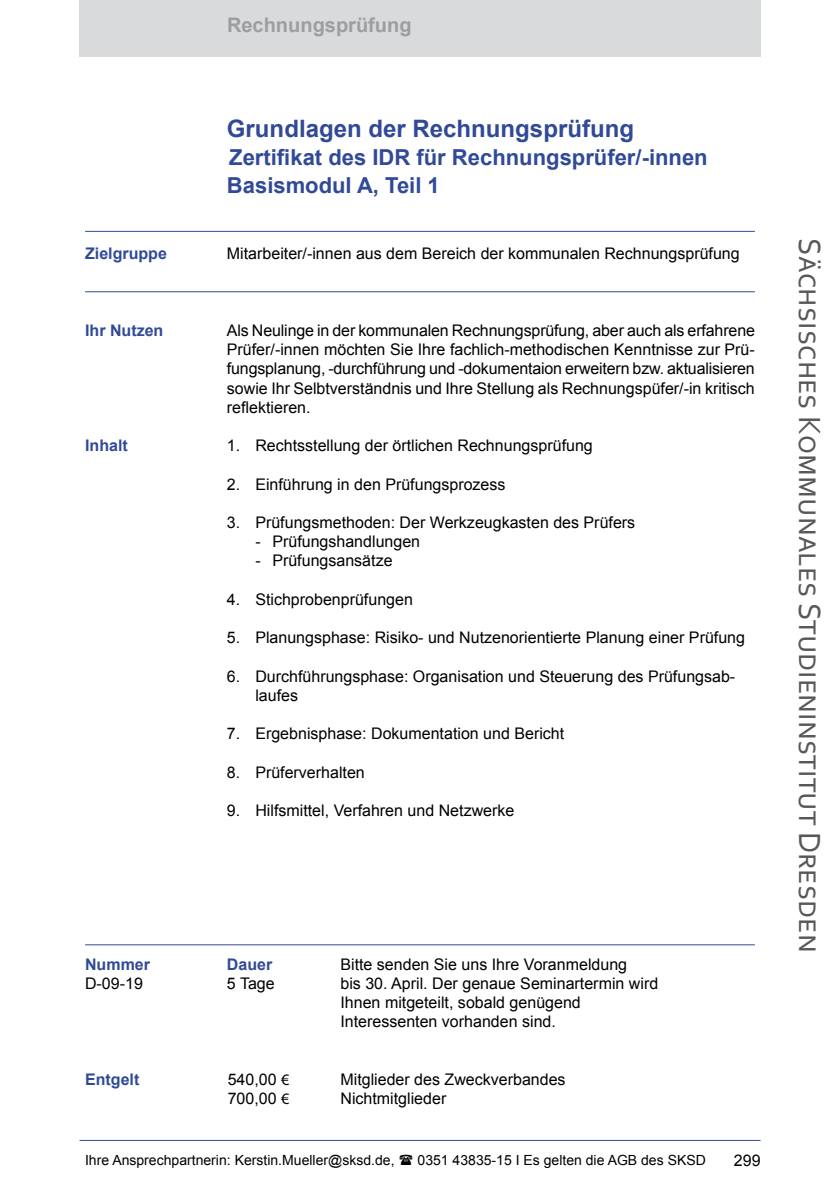
<style>
.page{position:relative;width:840px;height:1191px;background:#fff}
.page>*{position:absolute;margin:0;border:0;box-sizing:border-box;transform-origin:0 0}
.t1{font:32px "Corbel";color:#58585a}
.t2{font:700 24px "Arial";color:#314a97}
.t3{font:700 22px/28px "Arial";color:#314a97}
.t4{font:700 20px "Arial";color:#9c9e9f}
.t5{font:16px/19.2px "Arial";color:#000}
.t6{font:700 16px "Arial";color:#314a97}
.t7{font:14px "Arial";color:#000}
.s1{font-family:"Myriad Pro"}
</style>
<div class="page">
<hr style="left:79px;top:1140px;width:681px;height:1px;background:#314a97">
<div style="left:79px;top:0;width:681px;height:57px;background:#d9dadb"></div>
<hr style="left:85px;top:231px;width:669px;height:1px;background:#314a97">
<hr style="left:85px;top:291px;width:669px;height:1px;background:#314a97">
<hr style="left:85px;top:944px;width:669px;height:1px;background:#314a97">
<p class="t4" style="left:227px;top:11px;width:186px">Rechnungsprüfung</p>
<h2 class="t2" style="left:227px;top:112px;width:408px">Grundlagen der Rechnungsprüfung</h2>
<h3 class="t3" style="left:227px;top:144px;width:482px">Zertifikat des IDR für Rechnungsprüfer/-innen<br>Basismodul A, Teil 1</h3>
<p class="t6" style="left:85px;top:243px;width:83px">Zielgruppe</p>
<p class="t5" style="left:227px;top:244px;width:514px">Mitarbeiter/-innen aus dem Bereich der kommunalen Rechnungsprüfung</p>
<p class="t6" style="left:85px;top:319px;width:80px">Ihr Nutzen</p>
<p class="t5" style="left:227px;top:321px;width:529px;text-align:justify">Als Neulinge in der kommunalen Rechnungsprüfung, aber auch als erfahrene Prüfer/-innen möchten Sie Ihre fachlich-methodischen Kenntnisse zur Prü&shy;fungsplanung, -durchführung und -dokumentaion erweitern bzw. aktualisieren sowie Ihr Selbtverständnis und Ihre Stellung als Rechnungspüfer/-in kritisch reflektieren.</p>
<p class="t6" style="left:85px;top:435px;width:44px">Inhalt</p>
<p class="t5" style="left:227px;top:436px;width:367px">1. Rechtsstellung der örtlichen Rechnungsprüfung</p>
<p class="t5" style="left:227px;top:474px;width:280px">2. Einführung in den Prüfungsprozess</p>
<p class="t5" style="left:227px;top:513px;width:409px">3. Prüfungsmethoden: Der Werkzeugkasten des Prüfers</p>
<p class="t5" style="left:255px;top:532px;width:166px">- Prüfungshandlungen</p>
<p class="t5" style="left:255px;top:551px;width:139px">- Prüfungsansätze</p>
<p class="t5" style="left:227px;top:590px;width:187px">4. Stichprobenprüfungen</p>
<p class="t5" style="left:227px;top:628px;width:519px">5. Planungsphase: Risiko- und Nutzenorientierte Planung einer Prüfung</p>
<p class="t5" style="left:255px;top:666px;width:481px;text-indent:-28px">6. Durchführungsphase: Organisation und Steuerung des Prüfungsab&shy;laufes</p>
<p class="t5" style="left:227px;top:724px;width:338px">7. Ergebnisphase: Dokumentation und Bericht</p>
<p class="t5" style="left:227px;top:762px;width:139px">8. Prüferverhalten</p>
<p class="t5" style="left:227px;top:801px;width:289px">9. Hilfsmittel, Verfahren und Netzwerke</p>
<p class="t6" style="left:85px;top:953px;width:66px">Nummer</p>
<p class="t6" style="left:227px;top:953px;width:47px">Dauer</p>
<p class="t5" style="left:340px;top:954px;width:288px">Bitte senden Sie uns Ihre Voranmeldung</p>
<p class="t5" style="left:85px;top:974px;width:59px">D-09-19</p>
<p class="t5" style="left:227px;top:974px;width:49px">5 Tage</p>
<p class="t5" style="left:340px;top:974px;width:319px">bis 30. April. Der genaue Seminartermin wird<br>Ihnen mitgeteilt, sobald genügend<br>Interessenten vorhanden sind.</p>
<p class="t6" style="left:85px;top:1068px;width:56px">Entgelt</p>
<p class="t5" style="left:227px;top:1070px;width:63px">540,00 <span class="s1">€</span></p>
<p class="t5" style="left:340px;top:1070px;width:226px">Mitglieder des Zweckverbandes</p>
<p class="t5" style="left:227px;top:1089px;width:63px">700,00 <span class="s1">€</span></p>
<p class="t5" style="left:340px;top:1089px;width:107px">Nichtmitglieder</p>
<p class="t7" style="left:85px;top:1150px;width:311px">Ihre Ansprechpartnerin: Kerstin.Mueller@sksd.de,</p>
<p class="t7" style="left:417px;top:1150px;width:289px">0351 43835-15 I Es gelten die AGB des SKSD</p>
<p class="t5" style="left:733px;top:1150px;width:28px">299</p>
<h1 class="t1" style="left:829px;top:238px;width:716px;rotate:90deg">Sächsisches Kommunales Studieninstitut Dresden</h1>
</div>
